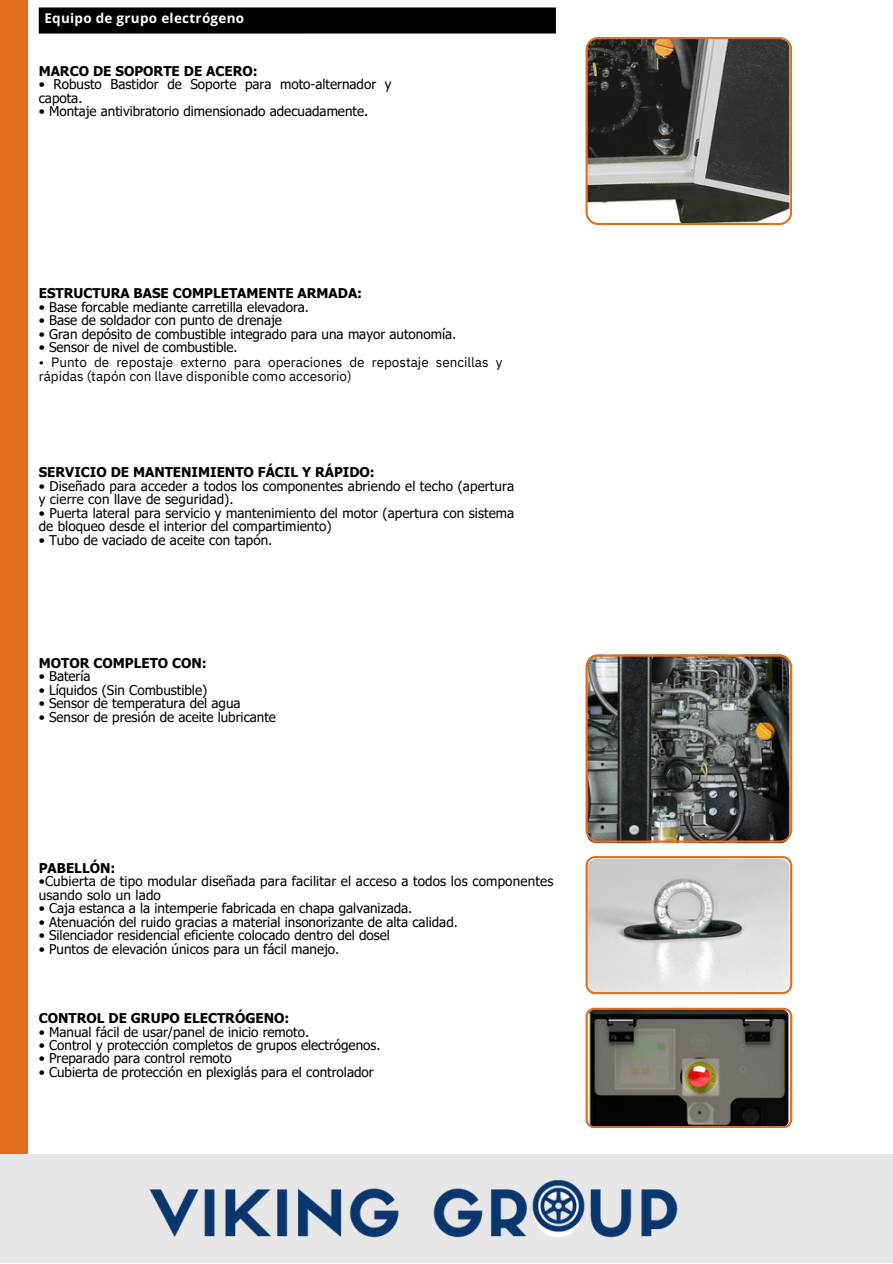
<style>
.page{position:relative;width:893px;height:1264px;background:#fff}
.page>*{position:absolute;margin:0;border:0;box-sizing:border-box;transform-origin:0 0}
.t1{font:13.5px/13.5px "Tahoma";color:#000}
.t2{font:700 13.5px "Tahoma";color:#000}
.t3{font:13.5px/13.5px "IBM Plex Sans";color:#000}
.t4{font:700 13.5px "Open Sans";letter-spacing:.02em;color:#fefefe}
</style>
<div class="page">
<svg style="left:38px;top:7px;width:518px;height:27px;background:#090909"></svg>
<div style="left:0;top:0;width:28px;height:1239px;background:#e16d1e"></div>
<svg style="left:585px;top:37px;width:207px;height:188px;background:#615c56"></svg>
<svg style="left:744px;top:654px;width:49px;height:190px;background:#474137"></svg>
<svg style="left:744px;top:856px;width:49px;height:139px;background:#ddd5cf"></svg>
<svg style="left:744px;top:1007px;width:49px;height:121px;background:#584f46"></svg>
<div style="left:0;top:1154px;width:892px;height:108px;background:#e7e7e8"></div>
<img style="left:149px;top:654px;width:595px;height:584px">
<p class="t4" style="left:44px;top:9px;width:201px">Equipo de grupo electrógeno</p>
<p class="t2" style="left:39px;top:62px;width:220px">MARCO DE SOPORTE DE ACERO:</p>
<p class="t1" style="left:39px;top:77px;width:354px">• Robusto Bastidor de Soporte para moto-alternador y capota.</p>
<p class="t1" style="left:39px;top:104px;width:331px">• Montaje antivibratorio dimensionado adecuadamente.</p>
<p class="t2" style="left:39px;top:285px;width:325px">ESTRUCTURA BASE COMPLETAMENTE ARMADA:</p>
<p class="t1" style="left:39px;top:300px;width:272px">• Base forcable mediante carretilla elevadora.</p>
<p class="t1" style="left:39px;top:313px;width:245px">• Base de soldador con punto de drenaje</p>
<p class="t1" style="left:39px;top:327px;width:419px">• Gran depósito de combustible integrado para una mayor autonomía.</p>
<p class="t1" style="left:39px;top:340px;width:200px">• Sensor de nivel de combustible.</p>
<p class="t3" style="left:39px;top:355px;width:465px">• Punto de repostaje externo para operaciones de repostaje sencillas y rápidas (tapón con llave disponible como accesorio)</p>
<p class="t2" style="left:39px;top:464px;width:337px">SERVICIO DE MANTENIMIENTO FÁCIL Y RÁPIDO:</p>
<p class="t1" style="left:39px;top:478px;width:477px">• Diseñado para acceder a todos los componentes abriendo el techo (apertura y cierre con llave de seguridad).</p>
<p class="t1" style="left:39px;top:505px;width:477px">• Puerta lateral para servicio y mantenimiento del motor (apertura con sistema de bloqueo desde el interior del compartimiento)</p>
<p class="t1" style="left:39px;top:532px;width:235px">• Tubo de vaciado de aceite con tapón.</p>
<p class="t2" style="left:39px;top:654px;width:169px">MOTOR COMPLETO CON:</p>
<p class="t1" style="left:39px;top:669px;width:53px">• Batería</p>
<p class="t1" style="left:39px;top:682px;width:170px">• Líquidos (Sin Combustible)</p>
<p class="t1" style="left:39px;top:696px;width:203px">• Sensor de temperatura del agua</p>
<p class="t1" style="left:39px;top:709px;width:239px">• Sensor de presión de aceite lubricante</p>
<p class="t2" style="left:39px;top:859px;width:78px">PABELLÓN:</p>
<p class="t1" style="left:39px;top:874px;width:516px">•Cubierta de tipo modular diseñada para facilitar el acceso a todos los componentes usando solo un lado</p>
<p class="t1" style="left:39px;top:901px;width:375px">• Caja estanca a la intemperie fabricada en chapa galvanizada.</p>
<p class="t1" style="left:39px;top:914px;width:420px">• Atenuación del ruido gracias a material insonorizante de alta calidad.</p>
<p class="t1" style="left:39px;top:928px;width:353px">• Silenciador residencial eficiente colocado dentro del dosel</p>
<p class="t1" style="left:39px;top:941px;width:302px">• Puntos de elevación únicos para un fácil manejo.</p>
<p class="t2" style="left:39px;top:1009px;width:252px">CONTROL DE GRUPO ELECTRÓGENO:</p>
<p class="t1" style="left:39px;top:1024px;width:272px">• Manual fácil de usar/panel de inicio remoto.</p>
<p class="t1" style="left:39px;top:1037px;width:343px">• Control y protección completos de grupos electrógenos.</p>
<p class="t1" style="left:39px;top:1051px;width:194px">• Preparado para control remoto</p>
<p class="t1" style="left:39px;top:1064px;width:336px">• Cubierta de protección en plexiglás para el controlador</p>
</div>
